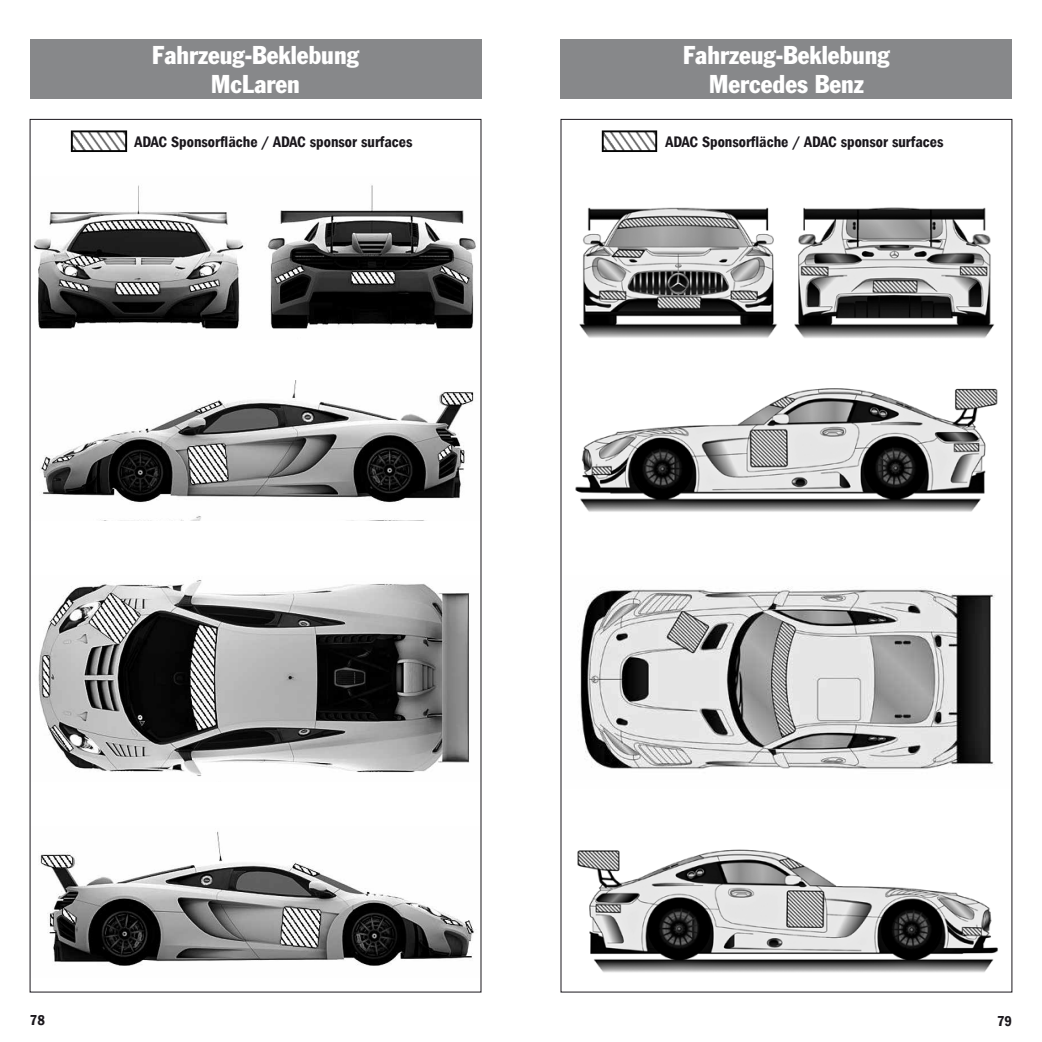
<style>
.page{position:relative;width:1042px;height:1042px;background:#fff}
.page>*{position:absolute;margin:0;border:0;box-sizing:border-box;transform-origin:0 0}
.t1{font:25.38px/29.1px "ADAC Franklin Gothic Pro";color:#fff;text-align:center}
.t2{font:15.75px "Franklin Gothic LT Com Dm Cn";color:#1a171c}
.t3{font:14.88px "Franklin Gothic LT Com Dm Cn";color:#1a171c}
</style>
<div class="page">
<img style="left:70px;top:130px;width:58px;height:22px">
<div style="left:30px;top:40px;width:451px;height:59px;background:#87888a"></div>
<img style="left:33px;top:185px;width:443px;height:144px">
<img style="left:40px;top:380px;width:434px;height:140px">
<img style="left:38px;top:580px;width:432px;height:196px">
<img style="left:40px;top:831px;width:436px;height:135px">
<img style="left:601px;top:130px;width:57px;height:22px">
<div style="left:561px;top:40px;width:451px;height:59px;background:#87888a"></div>
<img style="left:579px;top:207px;width:416px;height:131px">
<img style="left:575px;top:388px;width:423px;height:124px">
<img style="left:580px;top:587px;width:415px;height:182px">
<img style="left:577px;top:849px;width:421px;height:124px">
<h1 class="t1" style="left:152px;top:40px;width:208px">Fahrzeug-Beklebung<br>McLaren</h1>
<p class="t2" style="left:135px;top:132px;width:279px">ADAC Sponsorfläche / ADAC sponsor surfaces</p>
<h1 class="t1" style="left:683px;top:40px;width:208px">Fahrzeug-Beklebung<br>Mercedes Benz</h1>
<p class="t2" style="left:665px;top:132px;width:279px">ADAC Sponsorfläche / ADAC sponsor surfaces</p>
<p class="t3" style="left:30px;top:1011px;width:17px">78</p>
<p class="t3" style="left:997px;top:1012px;width:17px">79</p>
</div>
